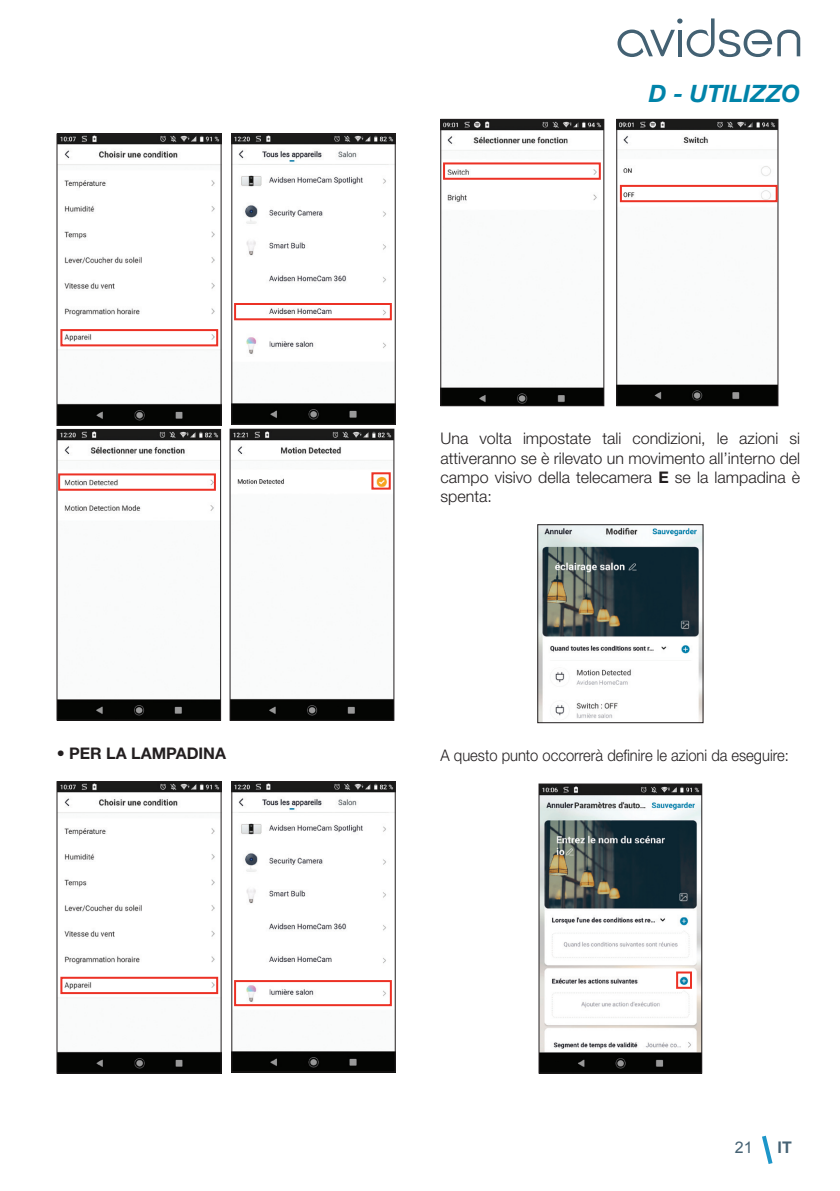
<style>
.page{position:relative;width:840px;height:1191px;background:#fff}
.page>*{position:absolute;margin:0;border:0;box-sizing:border-box;transform-origin:0 0}
.t1{font:italic 700 24px "Helvetica Neue LT Std";color:#0083a9}
.t2{font:300 16px/19.2px "Helvetica Neue LT Std";color:#231f20;text-align:justify}
.t3{font:300 16px "Helvetica Neue LT Std";color:#231f20;scale:.92 1}
.t4{font:700 16px "Helvetica Neue LT Std";color:#231f20}
.t5{font:16px "Arial";color:#456274}
.t6{font:700 16px "Arial";color:#456274}
.s1{font-weight:700}
</style>
<div class="page">
<svg style="left:762px;top:1135px;width:11px;height:29px"></svg>
<svg style="left:617px;top:18px;width:182px;height:39px"></svg>
<img style="left:59px;top:136px;width:160px;height:288px">
<div style="left:57px;top:134px;width:164px;height:292px;border:1px solid #231f20"></div>
<div style="left:60px;top:329px;width:158px;height:17px;border:2px solid #ec3125"></div>
<img style="left:233px;top:136px;width:160px;height:286px">
<div style="left:231px;top:134px;width:164px;height:290px;border:1px solid #231f20"></div>
<div style="left:234px;top:303px;width:157px;height:17px;border:2px solid #ec3125"></div>
<img style="left:59px;top:431px;width:160px;height:287px">
<div style="left:57px;top:429px;width:164px;height:291px;border:1px solid #231f20"></div>
<div style="left:58px;top:473px;width:158px;height:18px;border:2px solid #ec3125"></div>
<img style="left:232px;top:431px;width:160px;height:287px">
<div style="left:230px;top:429px;width:164px;height:291px;border:1px solid #231f20"></div>
<div style="left:371px;top:472px;width:19px;height:17px;border:2px solid #ec3125"></div>
<img style="left:59px;top:783px;width:160px;height:288px">
<div style="left:57px;top:781px;width:164px;height:292px;border:1px solid #231f20"></div>
<div style="left:60px;top:976px;width:158px;height:18px;border:2px solid #ec3125"></div>
<img style="left:233px;top:783px;width:160px;height:287px">
<div style="left:231px;top:781px;width:164px;height:291px;border:1px solid #231f20"></div>
<div style="left:234px;top:980px;width:157px;height:26px;border:2px solid #ec3125"></div>
<img style="left:442px;top:121px;width:159px;height:283px">
<div style="left:440px;top:119px;width:163px;height:287px;border:1px solid #231f20"></div>
<div style="left:443px;top:162px;width:157px;height:18px;border:2px solid #ec3125"></div>
<img style="left:618px;top:121px;width:157px;height:283px">
<div style="left:616px;top:119px;width:161px;height:287px;border:1px solid #231f20"></div>
<div style="left:619px;top:185px;width:158px;height:17px;border:2px solid #ec3125"></div>
<img style="left:539px;top:526px;width:162px;height:195px">
<div style="left:537px;top:524px;width:166px;height:199px;border:1px solid #231f20"></div>
<img style="left:540px;top:785px;width:159px;height:286px">
<div style="left:538px;top:783px;width:163px;height:290px;border:1px solid #231f20"></div>
<div style="left:675px;top:971px;width:16px;height:17px;border:2px solid #ec3125"></div>
<p class="t4" style="left:57px;top:743px;width:171px">• PER LA LAMPADINA</p>
<p class="t1" style="left:648px;top:79px;width:153px">D - UTILIZZO</p>
<p class="t2" style="left:440px;top:429px;width:361px">Una volta impostate tali condizioni, le azioni si attiveranno se è rilevato un movimento all’interno del campo visivo della telecamera <span class="s1">E</span> se la lampadina è spenta:</p>
<p class="t3" style="left:440px;top:746px;width:380px">A questo punto occorrerà definire le azioni da eseguire:</p>
<p class="t5" style="left:734px;top:1136px;width:19px">21</p>
<p class="t6" style="left:777px;top:1136px;width:16px">IT</p>
</div>
